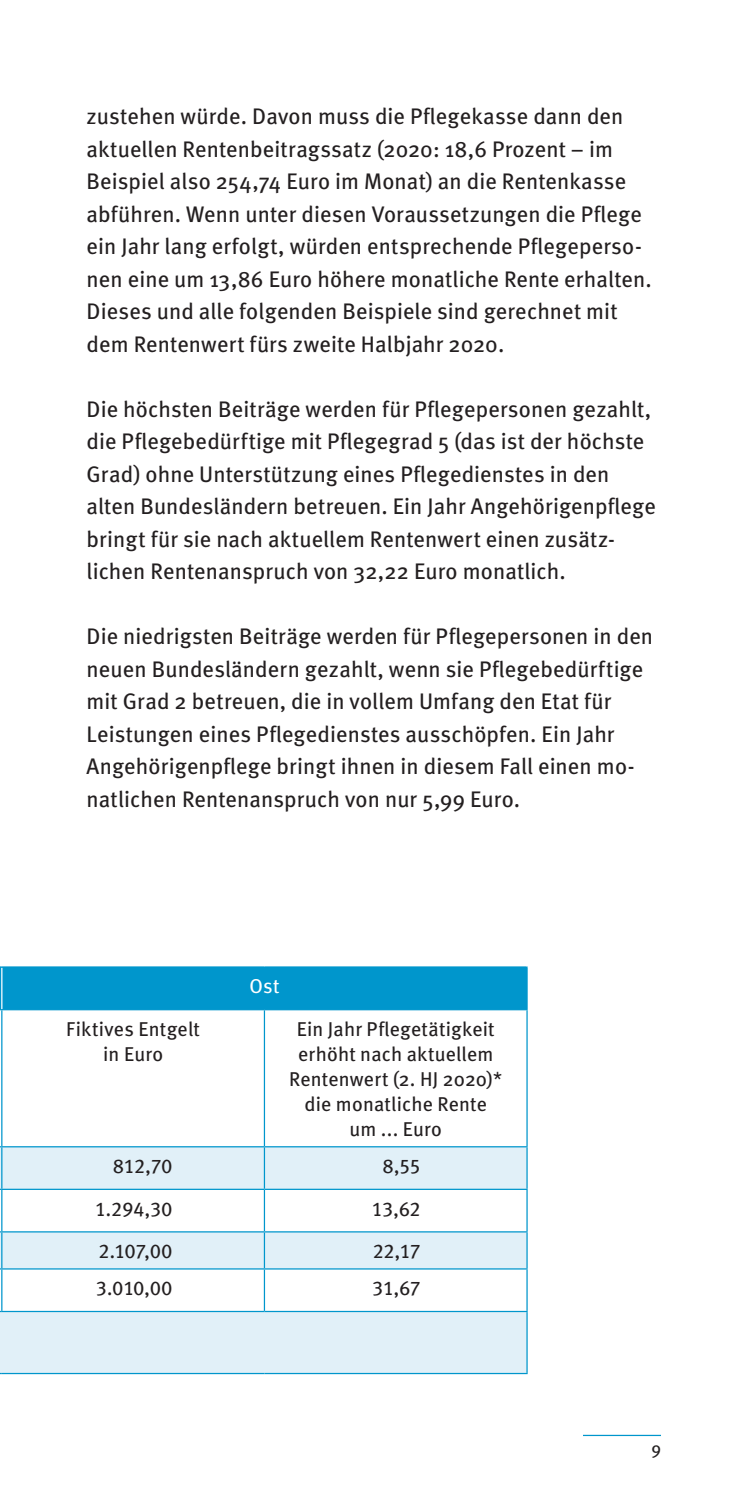
<style>
.page{position:relative;width:747px;height:1492px;background:#fff}
.page>*{position:absolute;margin:0;border:0;box-sizing:border-box;transform-origin:0 0}
.t1{font:22.5px/32.5px "Meta";letter-spacing:.005em;color:#231f20}
.t2{font:20px/25px "Meta";letter-spacing:.01em;color:#231f20;text-align:center}
.t3{font:20px "Meta Plus Book Caps";color:#231f20}
.t4{font:20px "Meta";color:#fff}
.t5{font:17.5px "Meta Plus Book Caps";color:#231f20}
</style>
<div class="page">
<hr style="left:583px;top:1434px;width:78px;height:1px;background:#0096cc">
<svg style="left:0;top:1147px;width:526px;height:225px;fill:#e1f0f8"></svg>
<hr style="left:2px;top:1145px;width:262px;height:2px;background:#0096cc">
<hr style="left:264px;top:1145px;width:263px;height:2px;background:#0096cc">
<hr style="left:2px;top:1188px;width:262px;height:1px;background:#0096cc">
<hr style="left:264px;top:1188px;width:263px;height:1px;background:#0096cc">
<hr style="left:2px;top:1231px;width:262px;height:1px;background:#0096cc">
<hr style="left:264px;top:1231px;width:263px;height:1px;background:#0096cc">
<hr style="left:2px;top:1268px;width:262px;height:1px;background:#0096cc">
<hr style="left:264px;top:1268px;width:263px;height:1px;background:#0096cc">
<hr style="left:2px;top:1310px;width:262px;height:1px;background:#0096cc">
<hr style="left:264px;top:1310px;width:263px;height:1px;background:#0096cc">
<hr style="left:2px;top:1372px;width:262px;height:1px;background:#0096cc">
<hr style="left:264px;top:1372px;width:263px;height:1px;background:#0096cc">
<hr style="left:526px;top:1311px;width:1px;height:61px;background:#0096cc">
<hr style="left:1px;top:1010px;width:1px;height:135px;background:#0096cc">
<hr style="left:264px;top:1010px;width:1px;height:135px;background:#0096cc">
<hr style="left:526px;top:1010px;width:1px;height:135px;background:#0096cc">
<hr style="left:1px;top:1147px;width:1px;height:41px;background:#0096cc">
<hr style="left:264px;top:1147px;width:1px;height:41px;background:#0096cc">
<hr style="left:526px;top:1147px;width:1px;height:41px;background:#0096cc">
<hr style="left:1px;top:1189px;width:1px;height:42px;background:#0096cc">
<hr style="left:264px;top:1189px;width:1px;height:42px;background:#0096cc">
<hr style="left:526px;top:1189px;width:1px;height:42px;background:#0096cc">
<hr style="left:1px;top:1232px;width:1px;height:36px;background:#0096cc">
<hr style="left:264px;top:1232px;width:1px;height:36px;background:#0096cc">
<hr style="left:526px;top:1232px;width:1px;height:36px;background:#0096cc">
<hr style="left:1px;top:1269px;width:1px;height:41px;background:#0096cc">
<hr style="left:264px;top:1269px;width:1px;height:41px;background:#0096cc">
<hr style="left:526px;top:1269px;width:1px;height:41px;background:#0096cc">
<div style="left:0;top:966px;width:527px;height:44px;background:#0096cc"></div>
<p class="t1" style="left:86px;top:100px;width:566px">zustehen würde. Davon muss die Pflegekasse dann den aktuellen Rentenbeitragssatz (2020: 18,6 Prozent – im Beispiel also 254,74 Euro im Monat) an die Rentenkasse abführen. Wenn unter diesen Voraussetzungen die Pflege ein Jahr lang erfolgt, würden entsprechende Pflegeperso&shy;nen eine um 13,86 Euro höhere monatliche Rente erhalten.<br>Dieses und alle folgenden Beispiele sind gerechnet mit dem Rentenwert fürs zweite Halbjahr 2020.</p>
<p class="t1" style="left:86px;top:392px;width:570px">Die höchsten Beiträge werden für Pflegepersonen gezahlt, die Pflegebedürftige mit Pflegegrad 5 (das ist der höchste Grad) ohne Unterstützung eines Pflegedienstes in den alten Bundesländern betreuen. Ein Jahr Angehörigenpflege bringt für sie nach aktuellem Rentenwert einen zusätz&shy;lichen Rentenanspruch von 32,22 Euro monatlich.</p>
<p class="t1" style="left:86px;top:619px;width:568px">Die niedrigsten Beiträge werden für Pflegepersonen in den neuen Bundesländern gezahlt, wenn sie Pflegebedürftige mit Grad 2 betreuen, die in vollem Umfang den Etat für Leistungen eines Pflegedienstes ausschöpfen. Ein Jahr Angehörigenpflege bringt ihnen in diesem Fall einen mo&shy;natlichen Rentenanspruch von nur 5,99 Euro.</p>
<p class="t4" style="left:249px;top:974px;width:31px">Ost</p>
<p class="t2" style="left:66px;top:1016px;width:135px">Fiktives Entgelt in Euro</p>
<p class="t2" style="left:289px;top:1016px;width:214px">Ein Jahr Pflegetätigkeit erhöht nach aktuellem<br>Rentenwert (2. HJ 2020)* die monatliche Rente um ... Euro</p>
<p class="t3" style="left:113px;top:1154px;width:61px">812,70</p>
<p class="t3" style="left:383px;top:1154px;width:39px">8,55</p>
<p class="t3" style="left:95px;top:1197px;width:79px">1.294,30</p>
<p class="t3" style="left:372px;top:1197px;width:50px">13,62</p>
<p class="t3" style="left:99px;top:1239px;width:75px">2.107,00</p>
<p class="t3" style="left:373px;top:1239px;width:49px">22,17</p>
<p class="t3" style="left:96px;top:1276px;width:77px">3.010,00</p>
<p class="t3" style="left:372px;top:1276px;width:50px">31,67</p>
<p class="t5" style="left:651px;top:1440px;width:11px">9</p>
</div>
